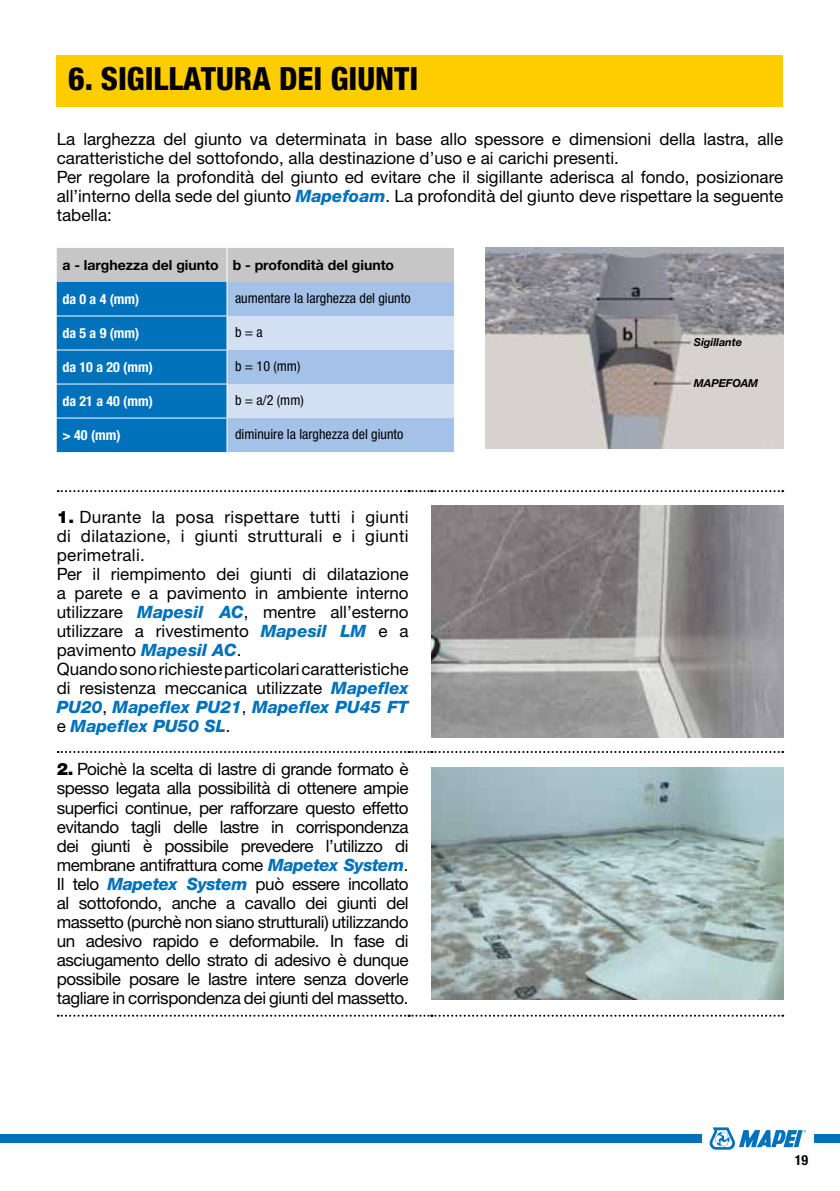
<style>
.page{position:relative;width:840px;height:1191px;background:#fff}
.page>*{position:absolute;margin:0;border:0;box-sizing:border-box;transform-origin:0 0}
.t1{font:800 condensed 32px "Helvetica Neue LTW1 G";color:#000}
.t2{font:17px/19px "Helvetica Neue LTW1 G";color:#000}
.t3{font:condensed 14px "Helvetica Neue LTW1 G";color:#000}
.t4{font:700 condensed 14px "Helvetica Neue LTW1 G";color:#fff}
.t5{font:700 14px "Helvetica Neue LTW1 G";color:#000}
.t6{font:700 condensed 14px "Helvetica Neue LTW1 G";color:#000}
.t7{font:italic 700 11px "Helvetica Neue LTW1 G";letter-spacing:-.005em;color:#000}
.s1{font-weight:800;font-style:italic;color:#0072bb}
.s2{font-weight:900}
</style>
<div class="page">
<div style="left:0;top:1134px;width:701px;height:8px;background:#0072bb"></div>
<svg style="left:709px;top:1127px;width:96px;height:22px"></svg>
<div style="left:813px;top:1134px;width:26px;height:9px;background:#0072bb"></div>
<div style="left:57px;top:56px;width:725px;height:51px;background:#fc0"></div>
<svg style="left:57px;top:248px;width:397px;height:204px;background:#7aacd4"></svg>
<hr style="left:57px;top:315px;width:170px;height:1px;background:#fff">
<hr style="left:57px;top:349px;width:170px;height:1px;background:#fff">
<hr style="left:57px;top:383px;width:170px;height:1px;background:#fff">
<hr style="left:57px;top:417px;width:170px;height:1px;background:#fff">
<hr style="left:226px;top:282px;width:1px;height:33px;background:#fff">
<hr style="left:226px;top:316px;width:1px;height:33px;background:#fff">
<hr style="left:226px;top:350px;width:1px;height:33px;background:#fff">
<hr style="left:226px;top:384px;width:1px;height:33px;background:#fff">
<hr style="left:226px;top:418px;width:1px;height:34px;background:#fff">
<hr style="left:226px;top:248px;width:1px;height:34px;background:#fff">
<svg style="left:58px;top:490px;width:724px;height:2px"></svg>
<svg style="left:58px;top:751px;width:724px;height:2px"></svg>
<svg style="left:58px;top:1014px;width:724px;height:2px"></svg>
<img style="left:431px;top:505px;width:351px;height:232px">
<img style="left:431px;top:767px;width:351px;height:233px">
<img style="left:485px;top:247px;width:297px;height:202px">
<h1 class="t1" style="left:68px;top:59px;width:352px">6. SIGILLATURA DEI GIUNTI</h1>
<p class="t2" style="left:57px;top:129px;width:727px">La larghezza del giunto va determinata in base allo spessore e dimensioni della lastra, alle caratteristiche del sottofondo, alla destinazione d’uso e ai carichi presenti.<br>Per regolare la profondità del giunto ed evitare che il sigillante aderisca al fondo, posizionare all’interno della sede del giunto <span class="s1">Mapefoam</span>. La profondità del giunto deve rispettare la seguente tabella:</p>
<p class="t5" style="left:62px;top:256px;width:333px">a - larghezza del giunto b - profondità del giunto</p>
<p class="t4" style="left:62px;top:291px;width:78px">da 0 a 4 (mm)</p>
<p class="t3" style="left:235px;top:290px;width:177px">aumentare la larghezza del giunto</p>
<p class="t4" style="left:62px;top:325px;width:78px">da 5 a 9 (mm)</p>
<p class="t3" style="left:235px;top:324px;width:29px">b = a</p>
<p class="t4" style="left:62px;top:359px;width:92px">da 10 a 20 (mm)</p>
<p class="t3" style="left:235px;top:358px;width:67px">b = 10 (mm)</p>
<p class="t4" style="left:62px;top:393px;width:92px">da 21 a 40 (mm)</p>
<p class="t3" style="left:235px;top:392px;width:70px">b = a/2 (mm)</p>
<p class="t4" style="left:62px;top:427px;width:60px">&gt; 40 (mm)</p>
<p class="t3" style="left:235px;top:426px;width:170px">diminuire la larghezza del giunto</p>
<p class="t7" style="left:693px;top:336px;width:50px">Sigillante</p>
<p class="t7" style="left:693px;top:376px;width:66px">MAPEFOAM</p>
<p class="t2" style="left:57px;top:507px;width:353px"><span class="s2">1.</span> Durante la posa rispettare tutti i giunti di dilatazione, i giunti strutturali e i giunti perimetrali.<br>Per il riempimento dei giunti di dilatazione a parete e a pavimento in ambiente interno utilizzare <span class="s1">Mapesil AC</span>, mentre all’esterno utilizzare a rivestimento <span class="s1">Mapesil LM</span> e a pavimento <span class="s1">Mapesil AC</span>.<br>Quando sono richieste particolari caratteristiche di resistenza meccanica utilizzate <span class="s1">Mapeflex PU20</span>, <span class="s1">Mapeflex PU21</span>, <span class="s1">Mapeflex PU45 FT </span>e <span class="s1">Mapeflex PU50 SL</span>.</p>
<p class="t2" style="left:57px;top:760px;width:353px;text-align:justify"><span class="s2">2.</span> Poichè la scelta di lastre di grande formato è spesso legata alla possibilità di ottenere ampie superfici continue, per rafforzare questo effetto evitando tagli delle lastre in corrispondenza dei giunti è possibile prevedere l’utilizzo di membrane antifrattura come <span class="s1">Mapetex System</span>.<br>Il telo <span class="s1">Mapetex System</span> può essere incollato al sottofondo, anche a cavallo dei giunti del massetto (purchè non siano strutturali) utilizzando un adesivo rapido e deformabile. In fase di asciugamento dello strato di adesivo è dunque possibile posare le lastre intere senza doverle tagliare in corrispondenza dei giunti del massetto.</p>
<p class="t6" style="left:794px;top:1152px;width:15px">19</p>
</div>
